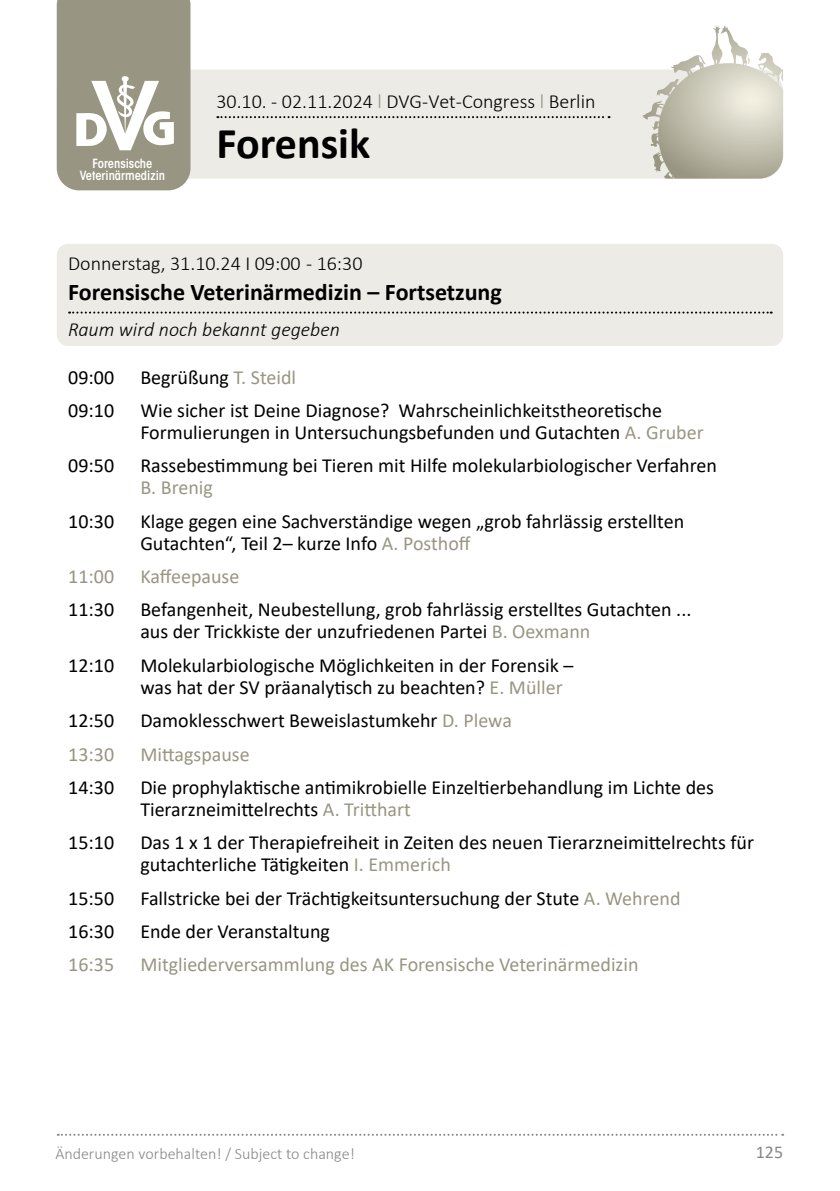
<style>
.page{position:relative;width:840px;height:1191px;background:#fff}
.page>*{position:absolute;margin:0;border:0;box-sizing:border-box;transform-origin:0 0}
.t1{font:700 44px "Calibri";color:#000}
.t2{font:700 24px "Calibri";color:#000}
.t3{font:20px/22px "Calibri";color:#000}
.t4{font:20px "Calibri";color:#989682}
.t5{font:300 20px "Calibri";color:#000}
.t6{font:italic 300 20px "Calibri";color:#000}
.t7{font:18px "Calibri";color:#878787}
.t8{font:300 16px "Calibri";color:#878787}
.t9{font:600 condensed 12.6px/11.8px "ITC Avant Garde Std";color:#fff;text-align:center}
.s1{color:#989682}
</style>
<div class="page">
<svg style="left:58px;top:1133px;width:724px;height:2px"></svg>
<svg style="left:57px;top:69px;width:725px;height:110px;background:#e5e4dc"></svg>
<svg style="left:642px;top:26px;width:74px;height:104px"></svg>
<svg style="left:217px;top:116px;width:392px;height:2px"></svg>
<div style="left:57px;top:244px;width:725px;height:102px;background:#ecebe5;border-radius:11px"></div>
<svg style="left:69px;top:311px;width:702px;height:2px"></svg>
<svg style="left:57px;top:0;width:133px;height:190px;background:#a6a493"></svg>
<p class="t9" style="left:80px;top:158px;width:87px">Forensische<br>Veterinärmedizin</p>
<p class="t5" style="left:216px;top:89px;width:380px">30.10. - 02.11.2024 <span class="s1">l</span> DVG-Vet-Congress <span class="s1">l</span> Berlin</p>
<h1 class="t1" style="left:216px;top:112px;width:155px">Forensik</h1>
<p class="t5" style="left:68px;top:251px;width:296px">Donnerstag, 31.10.24 I 09:00 - 16:30</p>
<p class="t2" style="left:68px;top:275px;width:435px">Forensische Veterinärmedizin – Fortsetzung</p>
<p class="t6" style="left:68px;top:317px;width:273px">Raum wird noch bekannt gegeben</p>
<p class="t3" style="left:68px;top:365px;width:47px">09:00</p>
<p class="t3" style="left:140px;top:365px;width:157px">Begrüßung <span class="s1">T. Steidl</span></p>
<p class="t3" style="left:68px;top:399px;width:47px">09:10</p>
<p class="t3" style="left:140px;top:399px;width:564px">Wie sicher ist Deine Diagnose? Wahrscheinlichkeitstheoretische<br>Formulierungen in Untersuchungsbefunden und Gutachten <span class="s1">A. Gruber</span></p>
<p class="t3" style="left:68px;top:454px;width:47px">09:50</p>
<p class="t3" style="left:140px;top:454px;width:578px">Rassebestimmung bei Tieren mit Hilfe molekularbiologischer Verfahren</p>
<p class="t4" style="left:140px;top:474px;width:74px">B. Brenig</p>
<p class="t3" style="left:68px;top:509px;width:47px">10:30</p>
<p class="t3" style="left:140px;top:509px;width:545px">Klage gegen eine Sachverständige wegen „grob fahrlässig erstellten<br>Gutachten“, Teil 2– kurze Info <span class="s1">A. Posthoff</span></p>
<p class="t4" style="left:68px;top:562px;width:47px">11:00</p>
<p class="t4" style="left:140px;top:562px;width:100px">Kaffeepause</p>
<p class="t3" style="left:68px;top:598px;width:47px">11:30</p>
<p class="t3" style="left:140px;top:598px;width:552px">Befangenheit, Neubestellung, grob fahrlässig erstelltes Gutachten ... aus der Trickkiste der unzufriedenen Partei <span class="s1">B. Oexmann</span></p>
<p class="t3" style="left:68px;top:653px;width:47px">12:10</p>
<p class="t3" style="left:140px;top:653px;width:434px">Molekularbiologische Möglichkeiten in der Forensik – was hat der SV präanalytisch zu beachten? <span class="s1">E. Müller</span></p>
<p class="t3" style="left:68px;top:709px;width:47px">12:50</p>
<p class="t3" style="left:140px;top:709px;width:373px">Damoklesschwert Beweislastumkehr <span class="s1">D. Plewa</span></p>
<p class="t4" style="left:68px;top:740px;width:47px">13:30</p>
<p class="t4" style="left:140px;top:740px;width:111px">Mittagspause</p>
<p class="t3" style="left:68px;top:775px;width:47px">14:30</p>
<p class="t3" style="left:140px;top:775px;width:575px">Die prophylaktische antimikrobielle Einzeltierbehandlung im Lichte des<br>Tierarzneimittelrechts <span class="s1">A. Tritthart</span></p>
<p class="t3" style="left:68px;top:831px;width:47px">15:10</p>
<p class="t3" style="left:140px;top:831px;width:614px">Das 1 x 1 der Therapiefreiheit in Zeiten des neuen Tierarzneimittelrechts für gutachterliche Tätigkeiten <span class="s1">I. Emmerich</span></p>
<p class="t3" style="left:68px;top:886px;width:47px">15:50</p>
<p class="t3" style="left:140px;top:886px;width:541px">Fallstricke bei der Trächtigkeitsuntersuchung der Stute <span class="s1">A. Wehrend</span></p>
<p class="t3" style="left:68px;top:919px;width:47px">16:30</p>
<p class="t3" style="left:140px;top:919px;width:191px">Ende der Veranstaltung</p>
<p class="t4" style="left:68px;top:950px;width:47px">16:35</p>
<p class="t4" style="left:140px;top:950px;width:499px">Mitgliederversammlung des AK Forensische Veterinärmedizin</p>
<p class="t8" style="left:55px;top:1143px;width:301px">Änderungen vorbehalten! / Subject to change!</p>
<p class="t7" style="left:755px;top:1139px;width:29px">125</p>
</div>
